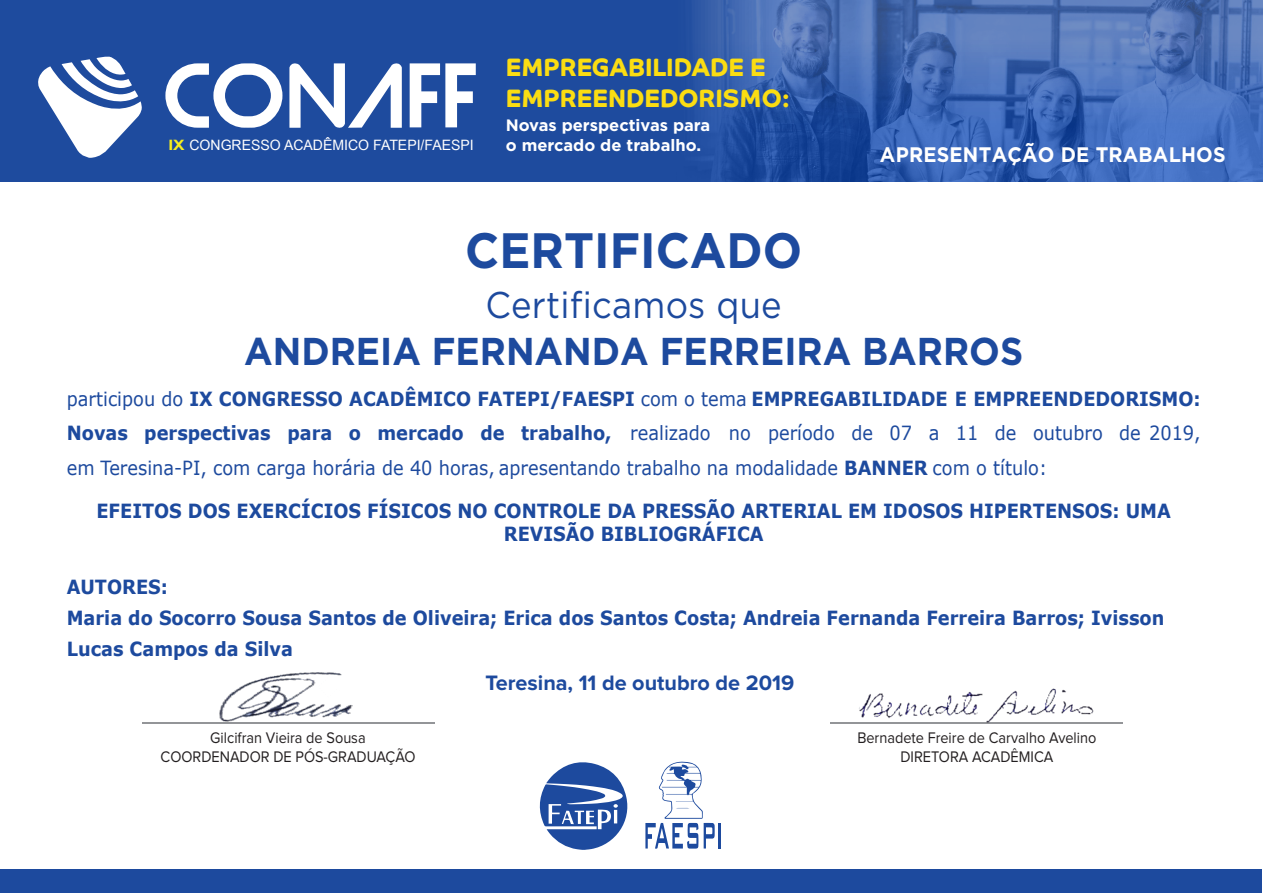
<style>
.page{position:relative;width:1263px;height:893px;background:#fff}
.page>*{position:absolute;margin:0;border:0;box-sizing:border-box;transform-origin:0 0}
.t1{font:700 49.65px "Gotham";color:#1d4a9e;scale:.93 1}
.t2{font:700 38.7px "Gotham";color:#1d4a9e;scale:.93 1}
.t3{font:37.2px "Gotham";letter-spacing:.005em;color:#1d4a9e;scale:.93 1}
.t4{font:700 25.35px/30.3px "Co Headline Corp";color:#fbdd12}
.t5{font:700 21.6px "Proxima Nova";color:#1d4a9e}
.t6{font:700 21px "Gotham";letter-spacing:.01em;color:#fff;scale:.93 1}
.t7{font:19.5px/34.5px "Verdana";color:#1d4a9e;text-align:justify;scale:.91 1}
.t8{font:700 19.5px/30.9px "Verdana";color:#1d4a9e;text-align:center;scale:.91 1}
.t9{font:700 16.5px "Gotham";color:#fff}
.t10{font:15.9px/19px "Proxima Nova";color:#231f20;text-align:center;scale:.91 1}
.t11{font:14.25px "Arial Narrow";color:#fff;scale:1.2 1}
.s1{font-family:"Arial";font-weight:700;color:#f7ee1f}
.s2{font-weight:700}
</style>
<div class="page">
<svg style="left:788px;top:0;width:475px;height:182px;background:#426ab4"></svg>
<svg style="left:0;top:0;width:788px;height:182px;background:#204d9f"></svg>
<svg style="left:165px;top:63px;width:117px;height:65px"></svg>
<svg style="left:289px;top:63px;width:113px;height:65px"></svg>
<svg style="left:410px;top:63px;width:66px;height:64px"></svg>
<svg style="left:34px;top:56px;width:108px;height:102px"></svg>
<div style="left:0;top:869px;width:1262px;height:24px;background:#1d4a9e"></div>
<hr style="left:142px;top:722px;width:292px;height:1px;background:#939598">
<hr style="left:831px;top:722px;width:292px;height:1px;background:#939598">
<img style="left:213px;top:672px;width:147px;height:52px">
<img style="left:853px;top:688px;width:252px;height:36px">
<hr style="left:718px;top:823px;width:3px;height:26px;background:#1d4a9e">
<svg style="left:645px;top:761px;width:70px;height:88px"></svg>
<svg style="left:539px;top:762px;width:89px;height:88px"></svg>
<p class="t4" style="left:506px;top:53px;width:286px">EMPREGABILIDADE E<br>EMPREENDEDORISMO:</p>
<p class="t9" style="left:506px;top:116px;width:206px">Novas perspectivas para</p>
<p class="t11" style="left:168px;top:134px;width:256px"><span class="s1">IX</span> CONGRESSO ACADÊMICO FATEPI/FAESPI</p>
<p class="t9" style="left:506px;top:136px;width:197px">o mercado de trabalho.</p>
<p class="t6" style="left:880px;top:143px;width:373px">APRESENTAÇÃO DE TRABALHOS</p>
<h1 class="t1" style="left:465px;top:222px;width:364px">CERTIFICADO</h1>
<h3 class="t3" style="left:485px;top:284px;width:320px">Certificamos que</h3>
<h2 class="t2" style="left:244px;top:329px;width:839px">ANDREIA FERNANDA FERREIRA BARROS</h2>
<p class="t7" style="left:67px;top:381px;width:1247px">participou do <span class="s2">IX CONGRESSO ACADÊMICO FATEPI/FAESPI</span> com o tema <span class="s2">EMPREGABILIDADE E EMPREENDEDORISMO:<br>Novas perspectivas para o mercado de trabalho,</span> realizado no período de 07 a 11 de outubro de 2019, em Teresina-PI, com carga horária de 40 horas, apresentando trabalho na modalidade <span class="s2">BANNER</span> com o título:</p>
<p class="t8" style="left:96px;top:499px;width:1182px;line-height:23.4px">EFEITOS DOS EXERCÍCIOS FÍSICOS NO CONTROLE DA PRESSÃO ARTERIAL EM IDOSOS HIPERTENSOS: UMA<br>REVISÃO BIBLIOGRÁFICA</p>
<p class="t8" style="left:67px;top:571px;width:1208px;text-align:left">AUTORES:<br>Maria do Socorro Sousa Santos de Oliveira; Erica dos Santos Costa; Andreia Fernanda Ferreira Barros; Ivisson<br>Lucas Campos da Silva</p>
<p class="t5" style="left:485px;top:673px;width:310px">Teresina, 11 de outubro de 2019</p>
<p class="t10" style="left:161px;top:728px;width:282px">Gilcifran Vieira de Sousa<br>COORDENADOR DE PÓS-GRADUAÇÃO</p>
<p class="t10" style="left:857px;top:728px;width:264px">Bernadete Freire de Carvalho Avelino<br>DIRETORA ACADÊMICA</p>
</div>
